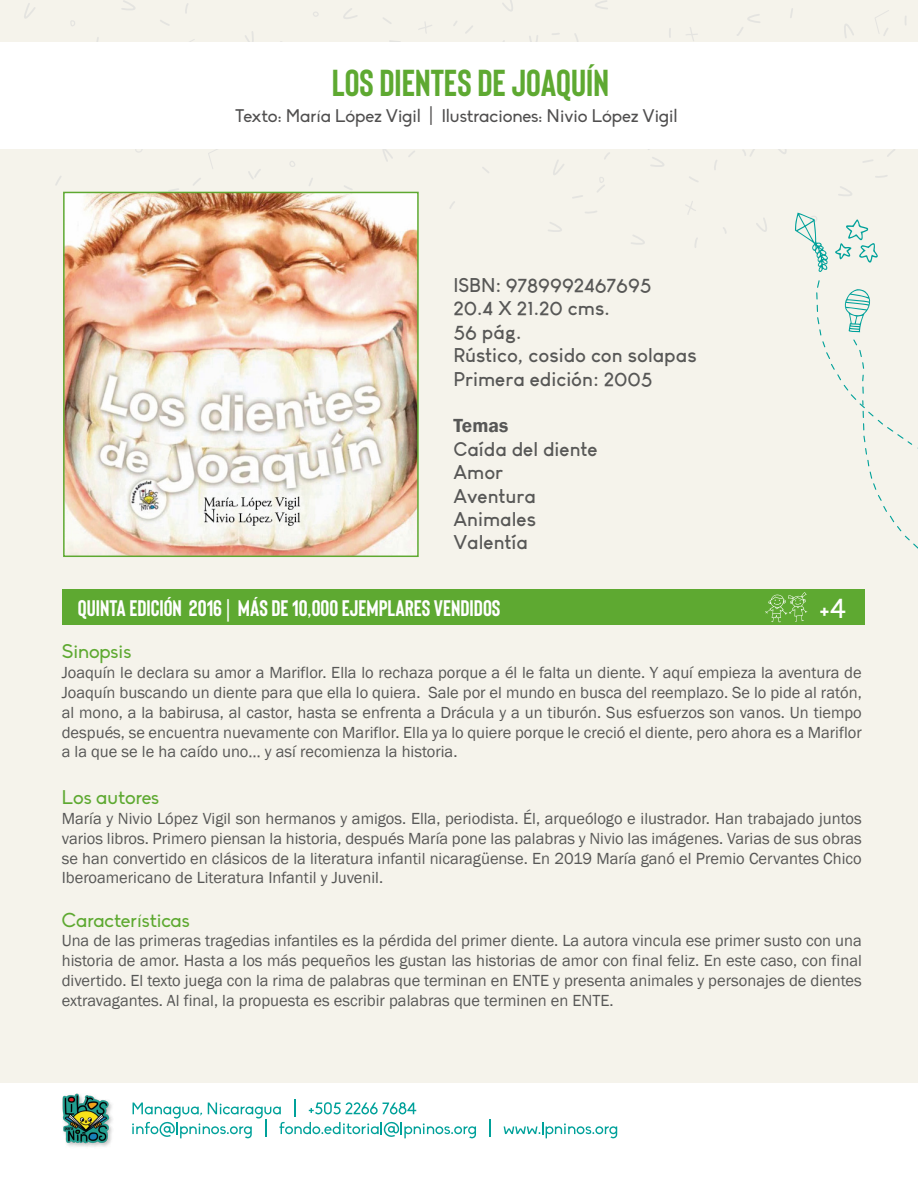
<style>
.page{position:relative;width:918px;height:1188px;background:#fff}
.page>*{position:absolute;margin:0;border:0;box-sizing:border-box;transform-origin:0 0}
.t1{font:700 37.5px "Bison";color:#5ea931}
.t2{font:27px "Biko";color:#fff}
.t3{font:700 22.5px "Bison";color:#fff}
.t4{font:700 19.5px/23.4px "Louis George Cafe";color:#575756}
.t5{font:19.5px "Biko";color:#5ea931}
.t6{font:600 19.5px "Franklin Gothic";color:#575756}
.t7{font:18px "Biko";color:#504f4f}
.t8{font:16.5px/19.8px "Franklin Gothic";color:#575756;text-align:justify}
.s1{font-family:"Myriad Pro";font-weight:400}
</style>
<div class="page">
<div style="left:0;top:0;width:918px;height:1082px;background:#f5f3eb"></div>
<svg style="left:313px;top:12px;width:6px;height:5px"></svg>
<svg style="left:134px;top:148px;width:9px;height:4px"></svg>
<svg style="left:70px;top:20px;width:5px;height:6px"></svg>
<svg style="left:529px;top:35px;width:9px;height:7px"></svg>
<svg style="left:380px;top:148px;width:15px;height:14px"></svg>
<svg style="left:502px;top:0;width:11px;height:11px"></svg>
<svg style="left:24px;top:3px;width:11px;height:16px"></svg>
<svg style="left:343px;top:8px;width:14px;height:11px"></svg>
<svg style="left:595px;top:0;width:13px;height:9px"></svg>
<svg style="left:121px;top:0;width:14px;height:10px"></svg>
<svg style="left:552px;top:33px;width:8px;height:2px"></svg>
<svg style="left:482px;top:167px;width:7px;height:6px"></svg>
<svg style="left:342px;top:185px;width:12px;height:7px"></svg>
<svg style="left:309px;top:178px;width:4px;height:8px"></svg>
<svg style="left:574px;top:33px;width:4px;height:9px"></svg>
<svg style="left:669px;top:28px;width:2px;height:10px"></svg>
<svg style="left:111px;top:148px;width:16px;height:1px"></svg>
<svg style="left:548px;top:222px;width:14px;height:10px"></svg>
<svg style="left:572px;top:195px;width:11px;height:3px"></svg>
<svg style="left:585px;top:211px;width:12px;height:2px"></svg>
<svg style="left:450px;top:201px;width:5px;height:8px"></svg>
<svg style="left:55px;top:176px;width:6px;height:9px"></svg>
<svg style="left:383px;top:17px;width:90px;height:25px"></svg>
<svg style="left:408px;top:151px;width:7px;height:6px"></svg>
<svg style="left:686px;top:201px;width:10px;height:13px"></svg>
<svg style="left:631px;top:235px;width:14px;height:10px"></svg>
<svg style="left:756px;top:218px;width:11px;height:14px"></svg>
<svg style="left:695px;top:238px;width:3px;height:10px"></svg>
<svg style="left:150px;top:3px;width:148px;height:189px"></svg>
<svg style="left:604px;top:152px;width:6px;height:7px"></svg>
<svg style="left:686px;top:27px;width:12px;height:14px"></svg>
<svg style="left:838px;top:186px;width:14px;height:10px"></svg>
<svg style="left:844px;top:24px;width:10px;height:14px"></svg>
<svg style="left:863px;top:160px;width:10px;height:3px"></svg>
<svg style="left:875px;top:175px;width:13px;height:3px"></svg>
<svg style="left:737px;top:14px;width:23px;height:21px"></svg>
<svg style="left:885px;top:148px;width:12px;height:9px"></svg>
<svg style="left:790px;top:8px;width:3px;height:10px"></svg>
<svg style="left:597px;top:177px;width:8px;height:15px"></svg>
<svg style="left:553px;top:160px;width:11px;height:15px"></svg>
<svg style="left:646px;top:148px;width:32px;height:19px"></svg>
<svg style="left:774px;top:148px;width:12px;height:6px"></svg>
<svg style="left:689px;top:176px;width:10px;height:6px"></svg>
<svg style="left:740px;top:148px;width:18px;height:9px"></svg>
<svg style="left:714px;top:160px;width:3px;height:10px"></svg>
<svg style="left:875px;top:10px;width:14px;height:26px"></svg>
<div style="left:0;top:42px;width:918px;height:106px;background:#fff"></div>
<svg style="left:795px;top:213px;width:33px;height:59px"></svg>
<div style="left:63px;top:589px;width:802px;height:36px;background:#5ea931"></div>
<svg style="left:765px;top:592px;width:42px;height:30px"></svg>
<svg style="left:816px;top:280px;width:102px;height:269px"></svg>
<svg style="left:132px;top:1100px;width:344px;height:38px"></svg>
<svg style="left:489px;top:1120px;width:2px;height:17px"></svg>
<svg style="left:504px;top:1122px;width:113px;height:16px"></svg>
<img style="left:62px;top:1093px;width:51px;height:54px">
<svg style="left:835px;top:219px;width:43px;height:44px"></svg>
<img style="left:66px;top:195px;width:350px;height:359px">
<div style="left:63px;top:192px;width:356px;height:365px;border:2px solid #5ea931"></div>
<h1 class="t1" style="left:332px;top:62px;width:279px">LOS DIENTES DE JOAQUÍN</h1>
<p class="t7" style="left:235px;top:106px;width:444px">Texto: María López Vigil | Ilustraciones: Nivio López Vigil</p>
<p class="t4" style="left:453px;top:273px;width:245px">ISBN: 9789992467695<br>20.4 X 21.20 cms.<br>56 pág.<br>Rústico, cosido con solapas<br>Primera edición: 2005</p>
<p class="t6" style="left:453px;top:414px;width:56px">Temas</p>
<p class="t4" style="left:453px;top:437px;width:146px">Caída del diente<br>Amor<br>Aventura<br>Animales<br>Valentía</p>
<h3 class="t3" style="left:78px;top:596px;width:424px">QUINTA EDICIÓN 2016 <span class="s1">|</span> MÁS DE 10,000 EJEMPLARES VENDIDOS</h3>
<h2 class="t2" style="left:819px;top:593px;width:28px">+4</h2>
<p class="t5" style="left:62px;top:641px;width:71px">Sinopsis</p>
<p class="t8" style="left:62px;top:663px;width:802px">Joaquín le declara su amor a Mariflor. Ella lo rechaza porque a él le falta un diente. Y aquí empieza la aventura de Joaquín buscando un diente para que ella lo quiera. Sale por el mundo en busca del reemplazo. Se lo pide al ratón, al mono, a la babirusa, al castor, hasta se enfrenta a Drácula y a un tiburón. Sus esfuerzos son vanos. Un tiempo después, se encuentra nuevamente con Mariflor. Ella ya lo quiere porque le creció el diente, pero ahora es a Mariflor a la que se le ha caído uno… y así recomienza la historia.</p>
<p class="t5" style="left:62px;top:787px;width:99px">Los autores</p>
<p class="t8" style="left:62px;top:809px;width:802px">María y Nivio López Vigil son hermanos y amigos. Ella, periodista. Él, arqueólogo e ilustrador. Han trabajado juntos varios libros. Primero piensan la historia, después María pone las palabras y Nivio las imágenes. Varias de sus obras se han convertido en clásicos de la literatura infantil nicaragüense. En 2019 María ganó el Premio Cervantes Chico Iberoamericano de Literatura Infantil y Juvenil.</p>
<p class="t5" style="left:62px;top:909px;width:130px">Características</p>
<p class="t8" style="left:62px;top:931px;width:802px">Una de las primeras tragedias infantiles es la pérdida del primer diente. La autora vincula ese primer susto con una historia de amor. Hasta a los más pequeños les gustan las historias de amor con final feliz. En este caso, con final divertido. El texto juega con la rima de palabras que terminan en ENTE y presenta animales y personajes de dientes extravagantes. Al final, la propuesta es escribir palabras que terminen en ENTE.</p>
</div>
